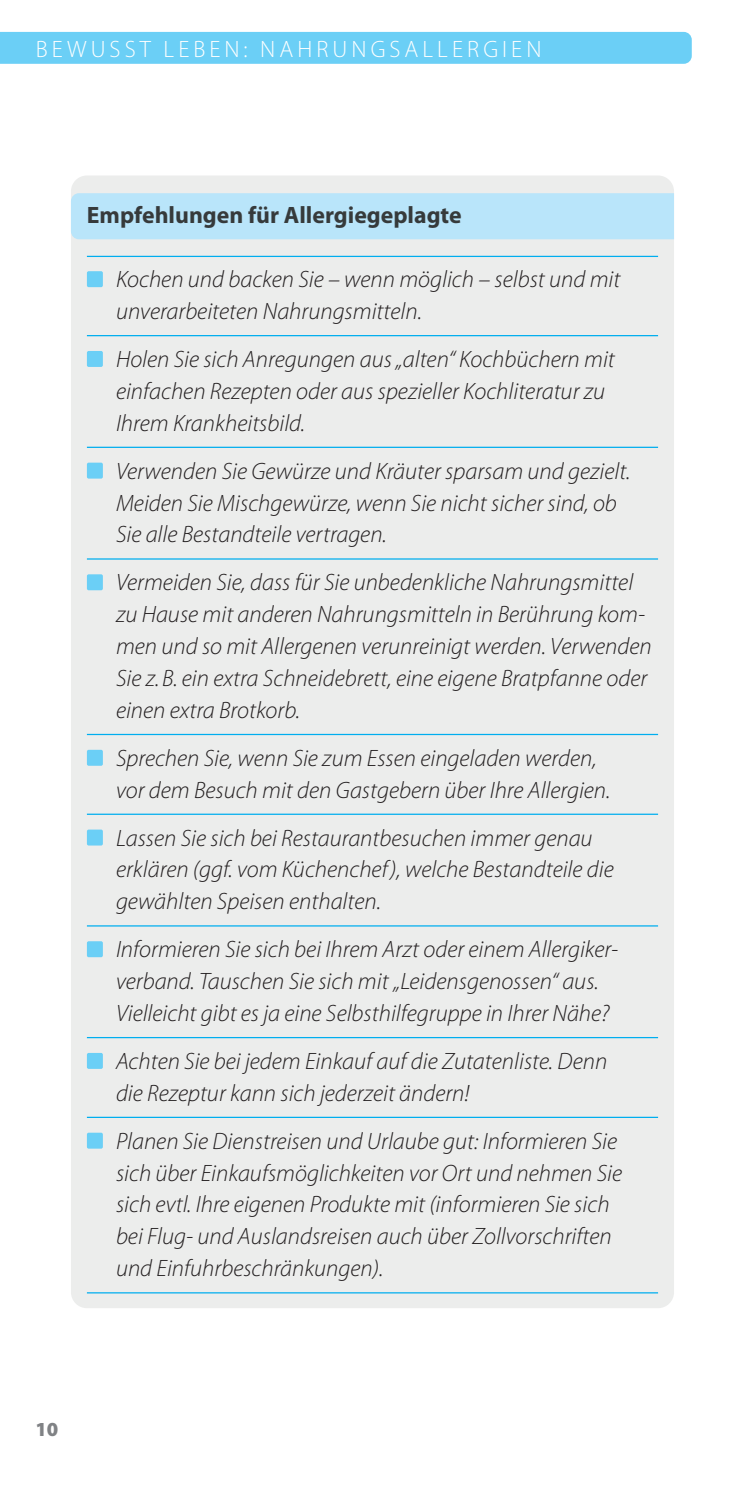
<style>
.page{position:relative;width:745px;height:1489px;background:#fff}
.page>*{position:absolute;margin:0;border:0;box-sizing:border-box;transform-origin:0 0}
.t1{font:italic 300 23.75px/32px "Myriad Pro";color:#231f20}
.t2{font:700 23.75px "Myriad Pro";color:#363a3b}
.t3{font:300 23.75px "Myriad Pro";letter-spacing:.17em;color:#fff}
.t4{font:900 20px "Myriad Pro";color:#808285}
</style>
<div class="page">
<div style="left:0;top:32px;width:691px;height:32px;background:#6bcff6"></div>
<div style="left:71px;top:175px;width:602px;height:1132px;background:#ecedec;border-radius:16px"></div>
<div style="left:71px;top:193px;width:602px;height:46px;background:#b9e5fa"></div>
<hr style="left:87px;top:256px;width:570px;height:1px;background:#00aeef">
<hr style="left:87px;top:335px;width:570px;height:1px;background:#00aeef">
<hr style="left:87px;top:446px;width:570px;height:2px;background:#00aeef">
<hr style="left:87px;top:558px;width:570px;height:1px;background:#00aeef">
<hr style="left:87px;top:733px;width:570px;height:2px;background:#00aeef">
<hr style="left:87px;top:813px;width:570px;height:1px;background:#00aeef">
<hr style="left:87px;top:925px;width:570px;height:1px;background:#00aeef">
<hr style="left:87px;top:1036px;width:570px;height:2px;background:#00aeef">
<hr style="left:87px;top:1116px;width:570px;height:1px;background:#00aeef">
<hr style="left:87px;top:1292px;width:570px;height:1px;background:#00aeef">
<div style="left:87px;top:271px;width:16px;height:16px;background:#6bcff6;border-radius:2px"></div>
<div style="left:87px;top:351px;width:16px;height:16px;background:#6bcff6;border-radius:2px"></div>
<div style="left:87px;top:462px;width:16px;height:16px;background:#6bcff6;border-radius:2px"></div>
<div style="left:87px;top:574px;width:16px;height:16px;background:#6bcff6;border-radius:2px"></div>
<div style="left:87px;top:749px;width:16px;height:16px;background:#6bcff6;border-radius:2px"></div>
<div style="left:87px;top:829px;width:16px;height:16px;background:#6bcff6;border-radius:2px"></div>
<div style="left:87px;top:941px;width:16px;height:16px;background:#6bcff6;border-radius:2px"></div>
<div style="left:87px;top:1052px;width:16px;height:16px;background:#6bcff6;border-radius:2px"></div>
<div style="left:87px;top:1132px;width:16px;height:16px;background:#6bcff6;border-radius:2px"></div>
<p class="t3" style="left:36px;top:36px;width:507px">BEWUSST LEBEN: NAHRUNGSALLERGIEN</p>
<p class="t2" style="left:87px;top:202px;width:376px">Empfehlungen für Allergiegeplagte</p>
<p class="t4" style="left:35px;top:1417px;width:24px">10</p>
<p class="t1" style="left:116px;top:264px;width:505px">Kochen und backen Sie – wenn möglich – selbst und mit unverarbeiteten Nahrungsmitteln.</p>
<p class="t1" style="left:116px;top:343px;width:500px">Holen Sie sich Anregungen aus „alten“ Kochbüchern mit einfachen Rezepten oder aus spezieller Kochliteratur zu<br>Ihrem Krankheitsbild.</p>
<p class="t1" style="left:116px;top:455px;width:515px">Verwenden Sie Gewürze und Kräuter sparsam und gezielt.<br>Meiden Sie Mischgewürze, wenn Sie nicht sicher sind, ob<br>Sie alle Bestandteile vertragen.</p>
<p class="t1" style="left:116px;top:567px;width:537px">Vermeiden Sie, dass für Sie unbedenkliche Nahrungsmittel zu Hause mit anderen Nahrungsmitteln in Berührung kom&shy;men und so mit Allergenen verunreinigt werden. Verwenden Sie z. B. ein extra Schneidebrett, eine eigene Bratpfanne oder einen extra Brotkorb.</p>
<p class="t1" style="left:116px;top:742px;width:495px">Sprechen Sie, wenn Sie zum Essen eingeladen werden, vor dem Besuch mit den Gastgebern über Ihre Allergien.</p>
<p class="t1" style="left:116px;top:822px;width:499px">Lassen Sie sich bei Restaurantbesuchen immer genau erklären (ggf. vom Küchenchef), welche Bestandteile die gewählten Speisen enthalten.</p>
<p class="t1" style="left:116px;top:933px;width:503px">Informieren Sie sich bei Ihrem Arzt oder einem Allergiker&shy;verband. Tauschen Sie sich mit „Leidensgenossen“ aus.<br>Vielleicht gibt es ja eine Selbsthilfegruppe in Ihrer Nähe?</p>
<p class="t1" style="left:116px;top:1045px;width:492px">Achten Sie bei jedem Einkauf auf die Zutatenliste. Denn die Rezeptur kann sich jederzeit ändern!</p>
<p class="t1" style="left:116px;top:1125px;width:507px">Planen Sie Dienstreisen und Urlaube gut: Informieren Sie sich über Einkaufsmöglichkeiten vor Ort und nehmen Sie sich evtl. Ihre eigenen Produkte mit (informieren Sie sich bei Flug- und Auslandsreisen auch über Zollvorschriften und Einfuhrbeschränkungen).</p>
</div>
